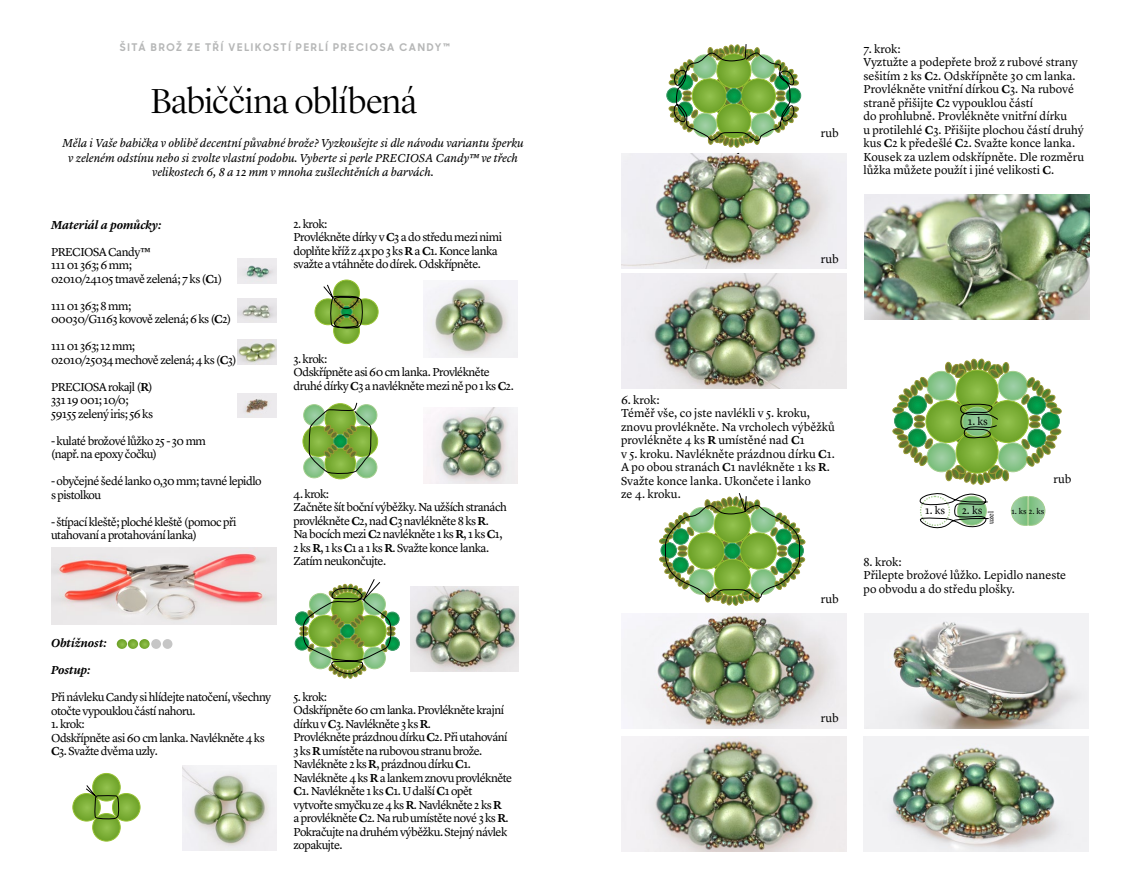
<style>
.page{position:relative;width:1140px;height:893px;background:#fff}
.page>*{position:absolute;margin:0;border:0;box-sizing:border-box;transform-origin:0 0}
.t1{font:300 36px "Lyon Display";letter-spacing:-.01em;color:#000}
.t2{font:12px/13.5px "Lyon Text";letter-spacing:-.04em;color:#000}
.t3{font:12px/13.5px "Lyon Text";color:#000}
.t4{font:italic 12px/14.4px "Lyon Text";letter-spacing:-.005em;color:#000;text-align:center}
.t5{font:italic 600 12px "Lyon Text";letter-spacing:-.005em;color:#000}
.t6{font:11.1px "Lyon Text";color:#000}
.t7{font:700 10.5px "Sharp Sans Display No 1";letter-spacing:.16em;color:#b6b7b7}
.t8{font:8.4px "Lyon Text";color:#000}
.t9{font:7.35px "Lyon Text";color:#000}
.s1{font-weight:600}
</style>
<div class="page">
<div style="left:151px;top:639px;width:10px;height:10px;background:#c6c6c6;border-radius:50%"></div>
<div style="left:163px;top:639px;width:9px;height:10px;background:#c6c6c6;border-radius:50%"></div>
<svg style="left:117px;top:639px;width:33px;height:10px"></svg>
<img style="left:238px;top:259px;width:38px;height:24px">
<img style="left:238px;top:298px;width:38px;height:25px">
<img style="left:238px;top:340px;width:38px;height:24px">
<img style="left:238px;top:393px;width:38px;height:25px">
<img style="left:51px;top:548px;width:225px;height:76px">
<svg style="left:73px;top:793px;width:27px;height:28px"></svg>
<div style="left:73px;top:793px;width:28px;height:28px;border:1px solid #97c232;border-radius:50%"></div>
<svg style="left:112px;top:793px;width:28px;height:28px"></svg>
<div style="left:112px;top:793px;width:28px;height:28px;border:1px solid #97c232;border-radius:50%"></div>
<svg style="left:93px;top:773px;width:27px;height:28px"></svg>
<div style="left:92px;top:773px;width:28px;height:28px;border:1px solid #97c232;border-radius:50%"></div>
<svg style="left:93px;top:813px;width:27px;height:28px"></svg>
<div style="left:92px;top:813px;width:28px;height:28px;border:1px solid #97c232;border-radius:50%"></div>
<svg style="left:86px;top:785px;width:34px;height:34px"></svg>
<img style="left:183px;top:766px;width:93px;height:85px">
<img style="left:423px;top:281px;width:94px;height:76px">
<img style="left:423px;top:407px;width:94px;height:77px">
<svg style="left:315px;top:299px;width:26px;height:26px"></svg>
<div style="left:315px;top:299px;width:26px;height:26px;border:1px solid #97c232;border-radius:50%"></div>
<svg style="left:352px;top:299px;width:26px;height:26px"></svg>
<div style="left:352px;top:299px;width:26px;height:26px;border:1px solid #97c232;border-radius:50%"></div>
<svg style="left:333px;top:280px;width:26px;height:26px"></svg>
<div style="left:333px;top:280px;width:27px;height:26px;border:1px solid #97c232;border-radius:50%"></div>
<svg style="left:333px;top:318px;width:26px;height:26px"></svg>
<div style="left:333px;top:318px;width:27px;height:26px;border:1px solid #97c232;border-radius:50%"></div>
<svg style="left:323px;top:284px;width:41px;height:45px;background:#7a9c4b"></svg>
<svg style="left:303px;top:426px;width:30px;height:31px"></svg>
<div style="left:303px;top:426px;width:31px;height:31px;border:1px solid #97c232;border-radius:50%"></div>
<svg style="left:347px;top:426px;width:31px;height:31px"></svg>
<div style="left:347px;top:426px;width:31px;height:31px;border:1px solid #97c232;border-radius:50%"></div>
<svg style="left:325px;top:448px;width:30px;height:31px"></svg>
<div style="left:325px;top:448px;width:31px;height:31px;border:1px solid #97c232;border-radius:50%"></div>
<div style="left:304px;top:405px;width:21px;height:21px;background:#7fc183;border-radius:10px"></div>
<div style="left:303px;top:404px;width:22px;height:22px;border:1px solid #a4ce8e;border-radius:50%"></div>
<svg style="left:356px;top:405px;width:21px;height:21px"></svg>
<div style="left:356px;top:404px;width:21px;height:22px;border:1px solid #a4ce8e;border-radius:50%"></div>
<div style="left:304px;top:457px;width:21px;height:21px;background:#81c183;border-radius:11px"></div>
<div style="left:303px;top:457px;width:22px;height:21px;border:1px solid #a4ce8e;border-radius:50%"></div>
<div style="left:356px;top:457px;width:21px;height:21px;background:#84c285;border-radius:11px"></div>
<div style="left:356px;top:457px;width:21px;height:21px;border:1px solid #a4ce8e;border-radius:50%"></div>
<svg style="left:309px;top:402px;width:63px;height:72px"></svg>
<svg style="left:295px;top:612px;width:14px;height:13px"></svg>
<div style="left:295px;top:612px;width:14px;height:13px;border:1px solid #369a67;border-radius:50%"></div>
<svg style="left:295px;top:637px;width:14px;height:13px"></svg>
<div style="left:295px;top:636px;width:14px;height:14px;border:1px solid #369a67;border-radius:50%"></div>
<div style="left:299px;top:631px;width:9px;height:5px;border:1px solid #9a9a34;border-radius:50%"></div>
<svg style="left:300px;top:579px;width:99px;height:100px"></svg>
<img style="left:411px;top:586px;width:108px;height:85px">
<img style="left:621px;top:274px;width:225px;height:115px">
<img style="left:863px;top:737px;width:226px;height:115px">
<img style="left:621px;top:737px;width:225px;height:115px">
<img style="left:864px;top:195px;width:225px;height:124px">
<img style="left:621px;top:153px;width:225px;height:115px">
<div style="left:786px;top:88px;width:14px;height:15px;background:#079043;border-radius:7px"></div>
<div style="left:786px;top:88px;width:15px;height:15px;border:1px solid #369a67;border-radius:50%"></div>
<div style="left:666px;top:88px;width:15px;height:15px;border:1px solid #369a67;border-radius:50%"></div>
<div style="left:789px;top:80px;width:10px;height:6px;border:1px solid #9a9a34;border-radius:50%"></div>
<div style="left:789px;top:106px;width:10px;height:6px;border:1px solid #9a9a34;border-radius:50%"></div>
<svg style="left:668px;top:44px;width:130px;height:104px"></svg>
<svg style="left:892px;top:358px;width:169px;height:171px"></svg>
<svg style="left:659px;top:494px;width:146px;height:112px"></svg>
<img style="left:622px;top:614px;width:224px;height:115px">
<img style="left:864px;top:614px;width:225px;height:115px">
<p class="t7" style="left:120px;top:39px;width:222px">ŠITÁ BROŽ ZE TŘÍ VELIKOSTÍ PERLÍ PRE</p>
<p class="t7" style="left:356px;top:39px;width:17px">CIOS</p>
<p class="t7" style="left:387px;top:39px;width:64px">A CANDY™</p>
<h1 class="t1" style="left:151px;top:75px;width:268px">Babiččina oblíbená</h1>
<p class="t4" style="left:63px;top:135px;width:462px">Měla i Vaše babička v oblibě decentní půvabné brože? Vyzkoušejte si dle návodu variantu šperku v zeleném odstínu nebo si zvolte vlastní podobu. Vyberte si perle PRECIOSA Candy™ ve třech velikostech 6, 8 a 12 mm v mnoha zušlechtěních a barvách.</p>
<p class="t5" style="left:51px;top:216px;width:112px">Materiál a pomůcky:</p>
<p class="t2" style="left:51px;top:244px;width:173px">PRECIOSA Candy™<br>111 01 363; 6 mm;<br>02010/24105 tmavě zelená; 7 ks (<span class="s1">C</span>1)</p>
<p class="t2" style="left:51px;top:298px;width:182px">111 01 363; 8 mm;<br>00030/G1163 kovově zelená; 6 ks (<span class="s1">C</span>2)</p>
<p class="t2" style="left:51px;top:339px;width:187px">111 01 363; 12 mm;<br>02010/25034 mechově zelená; 4 ks (<span class="s1">C</span>3)</p>
<p class="t2" style="left:51px;top:379px;width:103px">PRECIOSA rokajl (<span class="s1">R</span>)<br>331 19 001; 10/0;<br>59155 zelený iris; 56 ks</p>
<p class="t2" style="left:51px;top:433px;width:156px">- kulaté brožové lůžko 25 - 30 mm (např. na epoxy čočku)</p>
<p class="t2" style="left:51px;top:474px;width:212px">- obyčejné šedé lanko 0,30 mm; tavné lepidlo s pistolkou</p>
<p class="t2" style="left:51px;top:514px;width:187px">- štípací kleště; ploché kleště (pomoc při utahovaní a protahování lanka)</p>
<p class="t2" style="left:293px;top:216px;width:210px">2. krok:<br>Provlékněte dírky v <span class="s1">C</span>3 a do středu mezi nimi doplňte kříž z 4x po 3 ks <span class="s1">R</span> a <span class="s1">C</span>1. Konce lanka svažte a vtáhněte do dírek. Odskřípněte.</p>
<p class="t2" style="left:293px;top:351px;width:222px">3. krok:<br>Odskřípněte asi 60 cm lanka. Provlékněte druhé dírky <span class="s1">C</span>3 a navlékněte mezi ně po 1 ks <span class="s1">C</span>2.</p>
<p class="t2" style="left:293px;top:486px;width:215px">4. krok:<br>Začněte šít boční výběžky. Na užších stranách provlékněte <span class="s1">C</span>2, nad <span class="s1">C</span>3 navlékněte 8 ks <span class="s1">R</span>.<br>Na bocích mezi <span class="s1">C</span>2 navlékněte 1 ks <span class="s1">R</span>, 1 ks <span class="s1">C</span>1,<br>2 ks <span class="s1">R</span>, 1 ks <span class="s1">C</span>1 a 1 ks <span class="s1">R</span>. Svažte konce lanka.<br>Zatím neukončujte.</p>
<p class="t5" style="left:51px;top:634px;width:57px">Obtížnost:</p>
<p class="t5" style="left:51px;top:661px;width:41px">Postup:</p>
<p class="t2" style="left:51px;top:690px;width:222px">Při návleku Candy si hlídejte natočení, všechny otočte vypouklou částí nahoru.</p>
<p class="t2" style="left:51px;top:717px;width:215px">1. krok:<br>Odskřípněte asi 60 cm lanka. Navlékněte 4 ks<br><span class="s1">C</span>3. Svažte dvěma uzly.</p>
<p class="t2" style="left:293px;top:689px;width:220px">5. krok:<br>Odskřípněte 60 cm lanka. Provlékněte krajní dírku v <span class="s1">C</span>3. Navlékněte 3 ks <span class="s1">R</span>.<br>Provlékněte prázdnou dírku <span class="s1">C</span>2. Při utahování 3 ks <span class="s1">R</span> umístěte na rubovou stranu brože.<br>Navlékněte 2 ks <span class="s1">R</span>, prázdnou dírku <span class="s1">C</span>1.<br>Navlékněte 4 ks <span class="s1">R</span> a lankem znovu provlékněte <span class="s1">C</span>1. Navlékněte 1 ks <span class="s1">C</span>1. U další <span class="s1">C</span>1 opět vytvořte smyčku ze 4 ks <span class="s1">R</span>. Navlékněte 2 ks <span class="s1">R<br></span>a provlékněte <span class="s1">C</span>2. Na rub umístěte nové 3 ks <span class="s1">R</span>.<br>Pokračujte na druhém výběžku. Stejný návlek zopakujte.</p>
<p class="t2" style="left:821px;top:125px;width:19px">rub</p>
<p class="t3" style="left:863px;top:41px;width:222px">7. krok:<br>Vyztužte a podepřete brož z rubové strany sešitím 2 ks <span class="s1">C</span>2. Odskřípněte 30 cm lanka.<br>Provlékněte vnitřní dírkou <span class="s1">C</span>3. Na rubové straně přišijte <span class="s1">C</span>2 vypouklou částí<br>do prohlubně. Provlékněte vnitřní dírku<br>u protilehlé <span class="s1">C</span>3. Přišijte plochou částí druhý kus <span class="s1">C</span>2 k předešlé <span class="s1">C</span>2. Svažte konce lanka.<br>Kousek za uzlem odskřípněte. Dle rozměru lůžka můžete použít i jiné velikosti <span class="s1">C</span>.</p>
<p class="t2" style="left:821px;top:251px;width:19px">rub</p>
<p class="t3" style="left:621px;top:392px;width:215px">6. krok:<br>Téměř vše, co jste navlékli v 5. kroku, znovu provlékněte. Na vrcholech výběžků provlékněte 4 ks <span class="s1">R</span> umístěné nad <span class="s1">C</span>1<br>v 5. kroku. Navlékněte prázdnou dírku <span class="s1">C</span>1.<br>A po obou stranách <span class="s1">C</span>1 navlékněte 1 ks <span class="s1">R</span>.<br>Svažte konce lanka. Ukončete i lanko<br>ze 4. kroku.</p>
<p class="t2" style="left:821px;top:591px;width:19px">rub</p>
<p class="t6" style="left:967px;top:413px;width:22px">1. ks</p>
<p class="t6" style="left:925px;top:502px;width:22px">1. ks</p>
<p class="t6" style="left:962px;top:502px;width:22px">2. ks</p>
<p class="t8" style="left:1011px;top:505px;width:34px">1. ks 2. ks</p>
<p class="t9" style="left:985px;top:524px;width:15px;rotate:-90deg">uzel</p>
<p class="t2" style="left:1053px;top:471px;width:19px">rub</p>
<p class="t3" style="left:863px;top:554px;width:204px">8. krok:<br>Přilepte brožové lůžko. Lepidlo naneste po obvodu a do středu plošky.</p>
<p class="t2" style="left:821px;top:711px;width:19px">rub</p>
</div>
